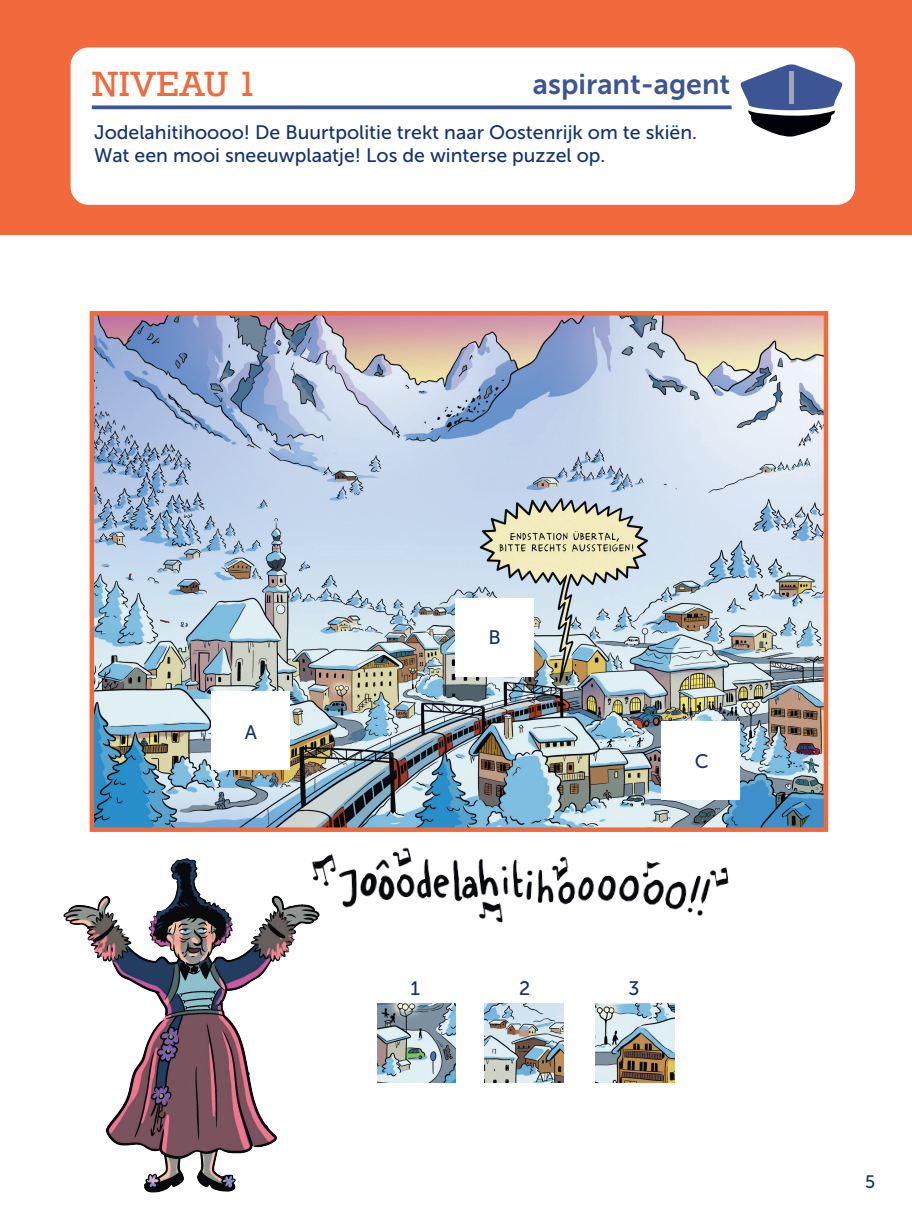
<style>
.page{position:relative;width:912px;height:1231px;background:#fff}
.page>*{position:absolute;margin:0;border:0;box-sizing:border-box;transform-origin:0 0}
.t1{font:33px "Rockwell Nova";color:#f2693b}
.t2{font:28.5px "Museo Sans 700";color:#3c5695}
.t3{font:19.5px/23.4px "Museo Sans 500";color:#123275}
.t4{font:18px "Museo Sans 500";color:#123275}
</style>
<div class="page">
<img style="left:95px;top:316px;width:728px;height:511px">
<div style="left:90px;top:311px;width:738px;height:521px;border:4px solid #f2693b"></div>
<div style="left:211px;top:691px;width:79px;height:78px;background:#fff"></div>
<img style="left:595px;top:1003px;width:79px;height:79px">
<div style="left:455px;top:598px;width:78px;height:79px;background:#fff"></div>
<img style="left:484px;top:1003px;width:79px;height:79px">
<div style="left:661px;top:721px;width:79px;height:79px;background:#fff"></div>
<img style="left:377px;top:1003px;width:78px;height:79px">
<img style="left:63px;top:858px;width:234px;height:335px">
<img style="left:297px;top:847px;width:432px;height:79px">
<div style="left:0;top:0;width:911px;height:235px;background:#f2693b"></div>
<div style="left:71px;top:47px;width:783px;height:158px;background:#fff;border-radius:18px"></div>
<svg style="left:92px;top:105px;width:639px;height:4px;background:#5269a1"></svg>
<svg style="left:740px;top:64px;width:102px;height:73px"></svg>
<div style="left:788px;top:71px;width:5px;height:32px;background:#a2a7ac"></div>
<h1 class="t1" style="left:92px;top:63px;width:166px">NIVEAU 1</h1>
<h2 class="t2" style="left:533px;top:69px;width:199px">aspirant-agent</h2>
<p class="t3" style="left:94px;top:120px;width:604px">Jodelahitihoooo! De Buurtpolitie trekt naar Oostenrijk om te skiën.<br>Wat een mooi sneeuwplaatje! Los de winterse puzzel op.</p>
<p class="t3" style="left:244px;top:721px;width:14px">A</p>
<p class="t3" style="left:488px;top:626px;width:14px">B</p>
<p class="t3" style="left:694px;top:749px;width:16px">C</p>
<p class="t3" style="left:410px;top:976px;width:11px">1</p>
<p class="t3" style="left:519px;top:976px;width:13px">2</p>
<p class="t3" style="left:628px;top:976px;width:13px">3</p>
<p class="t4" style="left:865px;top:1172px;width:12px">5</p>
</div>
